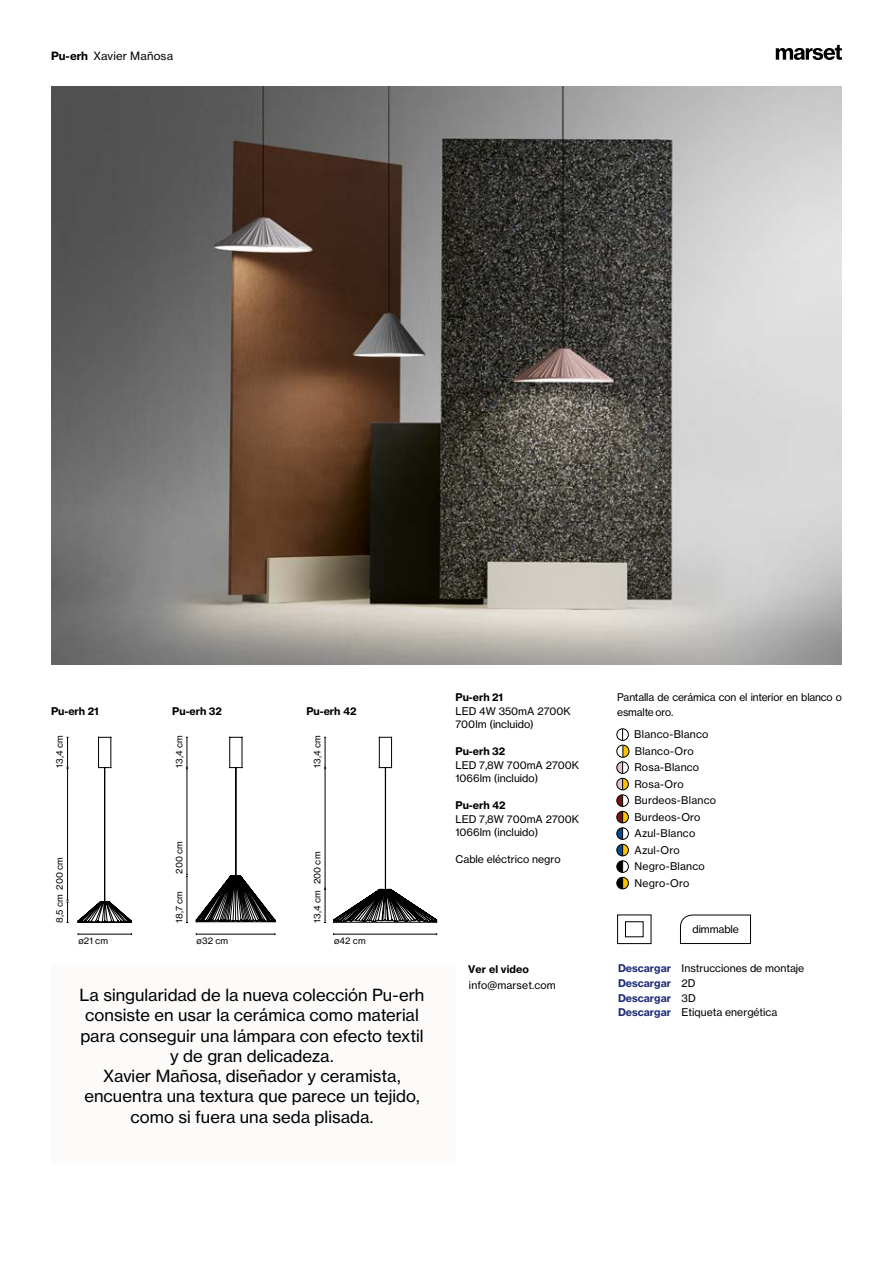
<style>
.page{position:relative;width:893px;height:1263px;background:#fff}
.page>*{position:absolute;margin:0;border:0;box-sizing:border-box;transform-origin:0 0}
.t1{font:16.5px/20.2px "N Haas Grotesk TX Pro 55 Rg";color:#000;text-align:center}
.t2{font:11.25px "N Haas Grotesk TX Pro 55 Rg";letter-spacing:.015em;color:#000}
.t3{font:10.5px/13.5px "N Haas Grotesk TX Pro 55 Rg";color:#000}
.t4{font:10.5px/16.5px "N Haas Grotesk TX Pro 55 Rg";letter-spacing:.02em;color:#000}
.t5{font:10.5px "N Haas Grotesk TX Pro 75 Bd";color:#000}
.t6{font:10.5px/15px "N Haas Grotesk TX Pro 75 Bd";color:#202d76}
.t7{font:9px "N Haas Grotesk TX Pro 55 Rg";letter-spacing:.015em;color:#000}
.s1{font-family:"N Haas Grotesk TX Pro 75 Bd"}
.s2{font-family:"N Haas Grotesk TX Pro 75 Bd";color:#202d76}
.s3{font-family:"N Haas Grotesk TX Pro 55 Rg";color:#000}
</style>
<div class="page">
<div style="left:617px;top:915px;width:34px;height:29px;border:1px solid #000"></div>
<svg style="left:680px;top:914px;width:71px;height:30px"></svg>
<svg style="left:776px;top:45px;width:66px;height:15px"></svg>
<img style="left:51px;top:86px;width:791px;height:579px">
<svg style="left:333px;top:737px;width:104px;height:186px"></svg>
<svg style="left:78px;top:737px;width:54px;height:186px"></svg>
<svg style="left:196px;top:737px;width:79px;height:186px"></svg>
<div style="left:616px;top:728px;width:13px;height:13px;border:1px solid #000;border-radius:50%"></div>
<div style="left:616px;top:745px;width:13px;height:13px;border:1px solid #000;border-radius:50%"></div>
<div style="left:616px;top:761px;width:13px;height:13px;border:1px solid #000;border-radius:50%"></div>
<div style="left:616px;top:778px;width:13px;height:12px;border:1px solid #000;border-radius:50%"></div>
<div style="left:616px;top:794px;width:13px;height:13px;border:1px solid #000;border-radius:50%"></div>
<div style="left:616px;top:811px;width:13px;height:12px;border:1px solid #000;border-radius:50%"></div>
<div style="left:616px;top:827px;width:13px;height:13px;border:1px solid #000;border-radius:50%"></div>
<div style="left:616px;top:844px;width:13px;height:12px;border:1px solid #000;border-radius:50%"></div>
<div style="left:616px;top:860px;width:13px;height:13px;border:1px solid #000;border-radius:50%"></div>
<svg style="left:617px;top:729px;width:11px;height:160px"></svg>
<div style="left:616px;top:877px;width:13px;height:12px;border:1px solid #000;border-radius:50%"></div>
<hr style="left:67px;top:769px;width:1px;height:131px;background:#000">
<svg style="left:67px;top:900px;width:2px;height:23px"></svg>
<hr style="left:67px;top:737px;width:1px;height:30px;background:#000">
<hr style="left:78px;top:934px;width:53px;height:1px;background:#000">
<hr style="left:187px;top:876px;width:1px;height:46px;background:#000">
<hr style="left:187px;top:769px;width:1px;height:106px;background:#000">
<hr style="left:187px;top:737px;width:1px;height:30px;background:#000">
<hr style="left:325px;top:889px;width:1px;height:33px;background:#000">
<hr style="left:325px;top:769px;width:1px;height:119px;background:#000">
<hr style="left:325px;top:737px;width:1px;height:30px;background:#000">
<hr style="left:196px;top:934px;width:79px;height:1px;background:#000">
<hr style="left:334px;top:934px;width:103px;height:1px;background:#000">
<div style="left:51px;top:965px;width:404px;height:197px;background:#fcfbfa"></div>
<p class="t2" style="left:51px;top:49px;width:124px"><span class="s1">Pu-erh</span> Xavier Mañosa</p>
<p class="t5" style="left:51px;top:705px;width:49px">Pu-erh 21</p>
<p class="t5" style="left:172px;top:705px;width:51px">Pu-erh 32</p>
<p class="t5" style="left:306px;top:705px;width:52px">Pu-erh 42</p>
<p class="t7" style="left:54px;top:767px;width:34px;rotate:-90deg">13,4 cm</p>
<p class="t7" style="left:174px;top:767px;width:34px;rotate:-90deg">13,4 cm</p>
<p class="t7" style="left:312px;top:767px;width:34px;rotate:-90deg">13,4 cm</p>
<p class="t7" style="left:54px;top:923px;width:67px;rotate:-90deg">8,5 cm 200 cm</p>
<p class="t7" style="left:78px;top:935px;width:31px">ø21 cm</p>
<p class="t7" style="left:174px;top:874px;width:34px;rotate:-90deg">200 cm</p>
<p class="t7" style="left:174px;top:923px;width:33px;rotate:-90deg">18,7 cm</p>
<p class="t7" style="left:312px;top:923px;width:72px;rotate:-90deg">13,4 cm 200 cm</p>
<p class="t7" style="left:197px;top:935px;width:33px">ø32 cm</p>
<p class="t7" style="left:334px;top:935px;width:33px">ø42 cm</p>
<p class="t1" style="left:80px;top:985px;width:346px">La singularidad de la nueva colección Pu-erh consiste en usar la cerámica como material para conseguir una lámpara con efecto textil y de gran delicadeza.<br>Xavier Mañosa, diseñador y ceramista, encuentra una textura que parece un tejido, como si fuera una seda plisada.</p>
<p class="t5" style="left:455px;top:691px;width:49px">Pu-erh 21</p>
<p class="t3" style="left:455px;top:704px;width:117px">LED 4W 350mA 2700K<br>700lm (incluido)</p>
<p class="t5" style="left:455px;top:745px;width:51px">Pu-erh 32</p>
<p class="t3" style="left:455px;top:758px;width:125px">LED 7,8W 700mA 2700K<br>1066lm (incluido)</p>
<p class="t5" style="left:455px;top:799px;width:52px">Pu-erh 42</p>
<p class="t3" style="left:455px;top:812px;width:125px">LED 7,8W 700mA 2700K<br>1066lm (incluido)</p>
<p class="t3" style="left:455px;top:853px;width:107px">Cable eléctrico negro</p>
<p class="t5" style="left:468px;top:963px;width:62px">Ver el video</p>
<p class="t3" style="left:469px;top:979px;width:88px">info@marset.com</p>
<p class="t3" style="left:617px;top:690px;width:226px;line-height:15px">Pantalla de cerámica con el interior en blanco o esmalte oro.</p>
<p class="t4" style="left:634px;top:726px;width:83px">Blanco-Blanco<br>Blanco-Oro<br>Rosa-Blanco<br>Rosa-Oro<br>Burdeos-Blanco<br>Burdeos-Oro<br>Azul-Blanco<br>Azul-Oro<br>Negro-Blanco<br>Negro-Oro</p>
<p class="t3" style="left:693px;top:922px;width:48px">dimmable</p>
<p class="t3" style="left:618px;top:962px;width:188px"><span class="s2">Descargar</span> Instrucciones de montaje</p>
<p class="t6" style="left:618px;top:976px;width:79px">Descargar <span class="s3">2D<br></span>Descargar <span class="s3">3D</span></p>
<p class="t3" style="left:618px;top:1005px;width:161px"><span class="s2">Descargar</span> Etiqueta energética</p>
</div>
